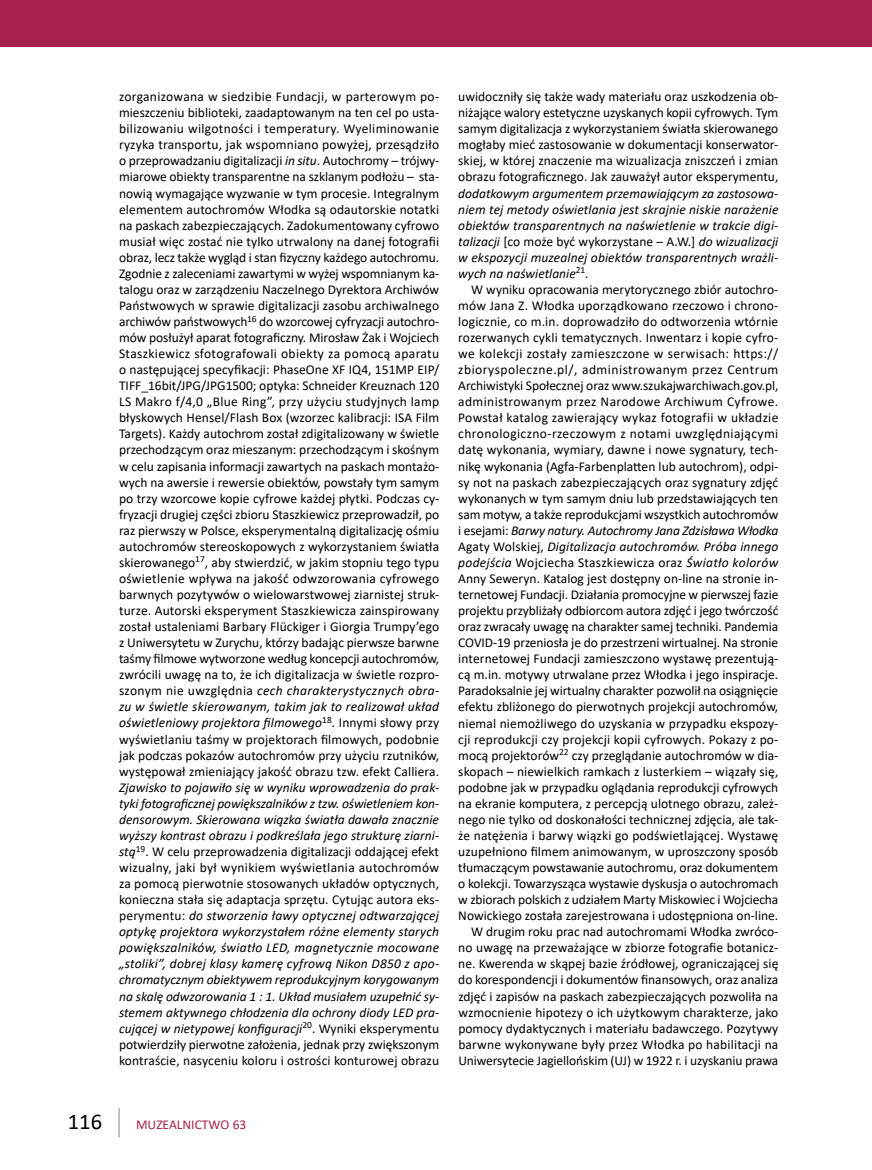
<style>
.page{position:relative;width:872px;height:1170px;background:#fff}
.page>*{position:absolute;margin:0;border:0;box-sizing:border-box;transform-origin:0 0}
.t1{font:22.5px "Calibri";color:#000}
.t2{font:13.5px/16px "Calibri";color:#000;text-align:justify}
.t3{font:italic 13.5px/16px "Calibri";letter-spacing:.005em;color:#000;text-align:justify}
.t4{font:13.5px "Calibri";color:#a6214b}
.s1{font-style:italic}
.s2{font-style:normal}
</style>
<div class="page">
<hr style="left:118px;top:1107px;width:2px;height:30px;background:#b3b2b2">
<div style="left:0;top:0;width:872px;height:47px;background:#a6214b"></div>
<p class="t2" style="left:119px;top:88px;width:322px">zorganizowana w siedzibie Fundacji, w parterowym po&shy;mieszczeniu biblioteki, zaadaptowanym na ten cel po usta&shy;bilizowaniu wilgotności i temperatury. Wyeliminowanie ryzyka transportu, jak wspomniano powyżej, przesądziło o przeprowadzaniu digitalizacji <span class="s1">in situ</span>. Autochromy – trójwy&shy;miarowe obiekty transparentne na szklanym podłożu – sta&shy;nowią wymagające wyzwanie w tym procesie. Integralnym elementem autochromów Włodka są odautorskie notatki na paskach zabezpieczających. Zadokumentowany cyfrowo musiał więc zostać nie tylko utrwalony na danej fotografii obraz, lecz także wygląd i stan fizyczny każdego autochromu.<br>Zgodnie z zaleceniami zawartymi w wyżej wspomnianym ka&shy;talogu oraz w zarządzeniu Naczelnego Dyrektora Archiwów Państwowych w sprawie digitalizacji zasobu archiwalnego archiwów państwowych<sup>16</sup> do wzorcowej cyfryzacji autochro&shy;mów posłużył aparat fotograficzny. Mirosław Żak i Wojciech Staszkiewicz sfotografowali obiekty za pomocą aparatu o następującej specyfikacji: PhaseOne XF IQ4, 151MP EIP/ TIFF_16bit/JPG/JPG1500; optyka: Schneider Kreuznach 120<br>LS Makro f/4,0 „Blue Ring”, przy użyciu studyjnych lamp błyskowych Hensel/Flash Box (wzorzec kalibracji: ISA Film Targets). Każdy autochrom został zdigitalizowany w świetle przechodzącym oraz mieszanym: przechodzącym i skośnym w celu zapisania informacji zawartych na paskach montażo&shy;wych na awersie i rewersie obiektów, powstały tym samym po trzy wzorcowe kopie cyfrowe każdej płytki. Podczas cy&shy;fryzacji drugiej części zbioru Staszkiewicz przeprowadził, po raz pierwszy w Polsce, eksperymentalną digitalizację ośmiu autochromów stereoskopowych z wykorzystaniem światła skierowanego<sup>17</sup>, aby stwierdzić, w jakim stopniu tego typu oświetlenie wpływa na jakość odwzorowania cyfrowego barwnych pozytywów o wielowarstwowej ziarnistej struk&shy;turze. Autorski eksperyment Staszkiewicza zainspirowany został ustaleniami Barbary Flückiger i Giorgia Trumpy’ego z Uniwersytetu w Zurychu, którzy badając pierwsze barwne taśmy filmowe wytworzone według koncepcji autochromów, zwrócili uwagę na to, że ich digitalizacja w świetle rozpro&shy;szonym nie uwzględnia <span class="s1">cech charakterystycznych obra&shy;zu w świetle skierowanym, takim jak to realizował układ oświetleniowy projektora filmowego</span><sup>18</sup><span class="s1">.</span> Innymi słowy przy wyświetlaniu taśmy w projektorach filmowych, podobnie jak podczas pokazów autochromów przy użyciu rzutników, występował zmieniający jakość obrazu tzw. efekt Calliera.</p>
<p class="t3" style="left:119px;top:778px;width:322px">Zjawisko to pojawiło się w wyniku wprowadzenia do prak&shy;tyki fotograficznej powiększalników z tzw. oświetleniem kon&shy;densorowym. Skierowana wiązka światła dawała znacznie wyższy kontrast obrazu i podkreślała jego strukturę ziarni&shy;stą<sup>19</sup><span class="s2">. W celu przeprowadzenia digitalizacji oddającej efekt wizualny, jaki był wynikiem wyświetlania autochromów za pomocą pierwotnie stosowanych układów optycznych, konieczna stała się adaptacja sprzętu. Cytując autora eks&shy;perymentu:</span> do stworzenia ławy optycznej odtwarzającej optykę projektora wykorzystałem różne elementy starych powiększalników, światło LED, magnetycznie mocowane „stoliki”, dobrej klasy kamerę cyfrową Nikon D850 z apo&shy;chromatycznym obiektywem reprodukcyjnym korygowanym na skalę odwzorowania 1 : 1. Układ musiałem uzupełnić sy&shy;stemem aktywnego chłodzenia dla ochrony diody LED pra&shy;cującej w nietypowej konfiguracji<sup>20</sup><span class="s2">. Wyniki eksperymentu potwierdziły pierwotne założenia, jednak przy zwiększonym kontraście, nasyceniu koloru i ostrości konturowej obrazu</span></p>
<p class="t2" style="left:458px;top:88px;width:321px">uwidoczniły się także wady materiału oraz uszkodzenia ob&shy;niżające walory estetyczne uzyskanych kopii cyfrowych. Tym samym digitalizacja z wykorzystaniem światła skierowanego mogłaby mieć zastosowanie w dokumentacji konserwator&shy;skiej, w której znaczenie ma wizualizacja zniszczeń i zmian obrazu fotograficznego. Jak zauważył autor eksperymentu,</p>
<p class="t3" style="left:458px;top:184px;width:322px">dodatkowym argumentem przemawiającym za zastosowa&shy;niem tej metody oświetlania jest skrajnie niskie narażenie obiektów transparentnych na naświetlenie w trakcie digi&shy;talizacji <span class="s2">[co może być wykorzystane – A.W.]</span> do wizualizacji w ekspozycji muzealnej obiektów transparentnych wrażli&shy;wych na naświetlanie<sup>21</sup>.</p>
<p class="t2" style="left:458px;top:281px;width:322px;text-align:right">W wyniku opracowania merytorycznego zbiór autochro&shy;mów Jana Z. Włodka uporządkowano rzeczowo i chrono&shy;logicznie, co m.in. doprowadziło do odtworzenia wtórnie rozerwanych cykli tematycznych. Inwentarz i kopie cyfro&shy;we kolekcji zostały zamieszczone w serwisach: https:// zbioryspoleczne.pl/, administrowanym przez Centrum Archiwistyki Społecznej oraz www.szukajwarchiwach.gov.pl, administrowanym przez Narodowe Archiwum Cyfrowe.<br>Powstał katalog zawierający wykaz fotografii w układzie chronologiczno-rzeczowym z notami uwzględniającymi datę wykonania, wymiary, dawne i nowe sygnatury, tech&shy;nikę wykonania (Agfa-Farbenplatten lub autochrom), odpi&shy;sy not na paskach zabezpieczających oraz sygnatury zdjęć wykonanych w tym samym dniu lub przedstawiających ten sam motyw, a także reprodukcjami wszystkich autochromów i esejami: <span class="s1">Barwy natury. Autochromy Jana Zdzisława Włodka </span>Agaty Wolskiej, <span class="s1">Digitalizacja autochromów. Próba innego podejścia</span> Wojciecha Staszkiewicza oraz <span class="s1">Światło kolorów </span>Anny Seweryn. Katalog jest dostępny on-line na stronie in&shy;ternetowej Fundacji. Działania promocyjne w pierwszej fazie projektu przybliżały odbiorcom autora zdjęć i jego twórczość oraz zwracały uwagę na charakter samej techniki. Pandemia COVID-19 przeniosła je do przestrzeni wirtualnej. Na stronie internetowej Fundacji zamieszczono wystawę prezentują&shy;cą m.in. motywy utrwalane przez Włodka i jego inspiracje.<br>Paradoksalnie jej wirtualny charakter pozwolił na osiągnięcie efektu zbliżonego do pierwotnych projekcji autochromów, niemal niemożliwego do uzyskania w przypadku ekspozy&shy;cji reprodukcji czy projekcji kopii cyfrowych. Pokazy z po&shy;mocą projektorów<sup>22</sup> czy przeglądanie autochromów w dia&shy;skopach – niewielkich ramkach z lusterkiem – wiązały się, podobne jak w przypadku oglądania reprodukcji cyfrowych na ekranie komputera, z percepcją ulotnego obrazu, zależ&shy;nego nie tylko od doskonałości technicznej zdjęcia, ale tak&shy;że natężenia i barwy wiązki go podświetlającej. Wystawę uzupełniono filmem animowanym, w uproszczony sposób tłumaczącym powstawanie autochromu, oraz dokumentem o kolekcji. Towarzysząca wystawie dyskusja o autochromach w zbiorach polskich z udziałem Marty Miskowiec i Wojciecha Nowickiego została zarejestrowana i udostępniona on-line.<br>W drugim roku prac nad autochromami Włodka zwróco&shy;no uwagę na przeważające w zbiorze fotografie botanicz&shy;ne. Kwerenda w skąpej bazie źródłowej, ograniczającej się do korespondencji i dokumentów finansowych, oraz analiza zdjęć i zapisów na paskach zabezpieczających pozwoliła na wzmocnienie hipotezy o ich użytkowym charakterze, jako pomocy dydaktycznych i materiału badawczego. Pozytywy barwne wykonywane były przez Włodka po habilitacji na Uniwersytecie Jagiellońskim (UJ) w 1922 r. i uzyskaniu prawa</p>
<h1 class="t1" style="left:68px;top:1105px;width:36px">116</h1>
<p class="t4" style="left:136px;top:1115px;width:112px">MUZEALNICTWO 63</p>
</div>
